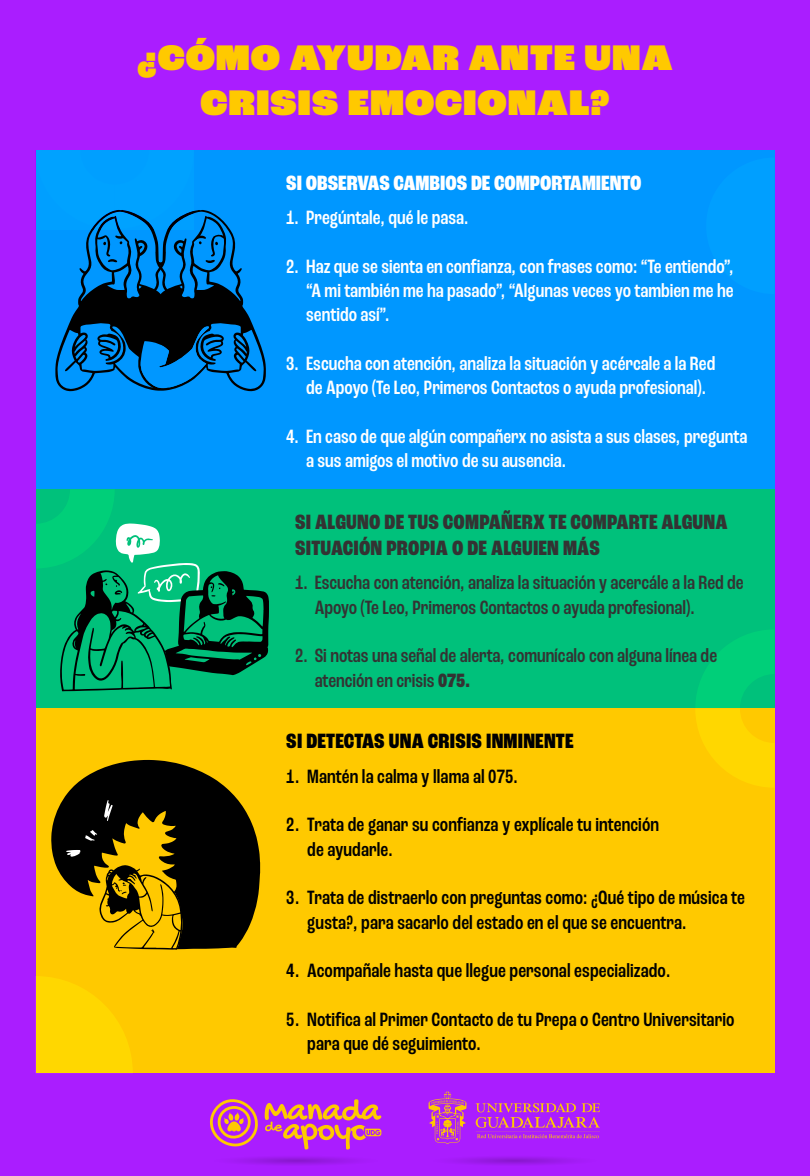
<style>
.page{position:relative;width:810px;height:1176px;background:#aa1dff}
.page>*{position:absolute;margin:0;border:0;box-sizing:border-box;transform-origin:0 0}
.t1{font:800 37.42px/44.8px "Roc Grotesk";letter-spacing:.025em;color:#ffc900;text-align:center}
.t2{font:800 condensed 21.75px/25.5px "Roc Grotesk";letter-spacing:.01em;color:#333}
.t3{font:800 condensed 21.75px "Roc Grotesk";color:#fff}
.t4{font:800 condensed 21.75px "Roc Grotesk";letter-spacing:.01em;color:#000}
.t5{font:500 condensed 20.25px/24.3px "Roc Grotesk";color:#fff;text-align:justify}
.t6{font:500 condensed 20.25px "Roc Grotesk";letter-spacing:.005em;color:#000}
.t7{font:500 condensed 20.25px "Roc Grotesk";color:#333}
.s1{font-weight:800}
</style>
<div class="page">
<div style="left:36px;top:150px;width:738px;height:339px;background:#0097ff"></div>
<div style="left:36px;top:489px;width:738px;height:219px;background:#00c17b"></div>
<svg style="left:36px;top:490px;width:233px;height:201px"></svg>
<div style="left:36px;top:708px;width:738px;height:365px;background:#ffc900"></div>
<svg style="left:51px;top:760px;width:209px;height:189px;fill:#000"></svg>
<svg style="left:99px;top:865px;width:83px;height:85px"></svg>
<svg style="left:66px;top:850px;width:14px;height:7px"></svg>
<svg style="left:104px;top:800px;width:9px;height:21px"></svg>
<svg style="left:85px;top:830px;width:12px;height:11px"></svg>
<svg style="left:36px;top:976px;width:97px;height:97px"></svg>
<svg style="left:696px;top:630px;width:78px;height:157px"></svg>
<svg style="left:265px;top:1099px;width:116px;height:50px"></svg>
<svg style="left:210px;top:1099px;width:48px;height:48px"></svg>
<svg style="left:429px;top:1092px;width:37px;height:52px"></svg>
<svg style="left:476px;top:1103px;width:124px;height:35px"></svg>
<svg style="left:429px;top:1154px;width:171px;height:12px"></svg>
<svg style="left:210px;top:1154px;width:171px;height:12px"></svg>
<svg style="left:36px;top:150px;width:230px;height:241px"></svg>
<h1 class="t1" style="left:138px;top:37px;width:536px">¿CÓMO AYUDAR ANTE UNA<br>CRISIS EMOCIONAL?</h1>
<p class="t3" style="left:286px;top:169px;width:357px">SI OBSERVAS CAMBIOS DE COMPORTAMIENTO</p>
<p class="t5" style="left:286px;top:205px;width:184px">1. Pregúntale, qué le pasa.</p>
<p class="t5" style="left:306px;top:254px;width:429px;text-indent:-20px">2. Haz que se sienta en confianza, con frases como: “Te entiendo”, “A mi también me ha pasado”, “Algunas veces yo tambien me he sentido así”.</p>
<p class="t5" style="left:286px;top:351px;width:431px;text-align:center">3. Escucha con atención, analiza la situación y acércale a la Red de Apoyo (Te Leo, Primeros Contactos o ayuda profesional).</p>
<p class="t5" style="left:306px;top:424px;width:443px;text-indent:-20px">4. En caso de que algún compañerx no asista a sus clases, pregunta a sus amigos el motivo de su ausencia.</p>
<p class="t2" style="left:295px;top:510px;width:434px">SI ALGUNO DE TUS COMPAÑERX TE COMPARTE ALGUNA<br>SITUACIÓN PROPIA O DE ALGUIEN MÁS</p>
<p class="t7" style="left:295px;top:571px;width:450px">1. Escucha con atención, analiza la situación y acercále a la Red de</p>
<p class="t7" style="left:315px;top:595px;width:381px">Apoyo (Te Leo, Primeros Contactos o ayuda profesional).</p>
<p class="t7" style="left:295px;top:644px;width:424px">2. Si notas una señal de alerta, comunícalo con alguna línea de</p>
<p class="t7" style="left:315px;top:668px;width:157px">atención en crisis <span class="s1">075.</span></p>
<p class="t4" style="left:286px;top:728px;width:289px">SI DETECTAS UNA CRISIS INMINENTE</p>
<p class="t6" style="left:286px;top:764px;width:233px">1. Mantén la calma y llama al 075.</p>
<p class="t6" style="left:286px;top:813px;width:374px">2. Trata de ganar su confianza y explícale tu intención</p>
<p class="t6" style="left:307px;top:837px;width:87px">de ayudarle.</p>
<p class="t6" style="left:286px;top:886px;width:460px">3. Trata de distraerlo con preguntas como: ¿Qué tipo de música te</p>
<p class="t6" style="left:307px;top:910px;width:381px">gusta?, para sacarlo del estado en el que se encuentra.</p>
<p class="t6" style="left:286px;top:959px;width:385px">4. Acompañale hasta que llegue personal especializado.</p>
<p class="t6" style="left:286px;top:1007px;width:450px">5. Notifica al Primer Contacto de tu Prepa o Centro Universitario</p>
<p class="t6" style="left:307px;top:1031px;width:175px">para que dé seguimiento.</p>
</div>
